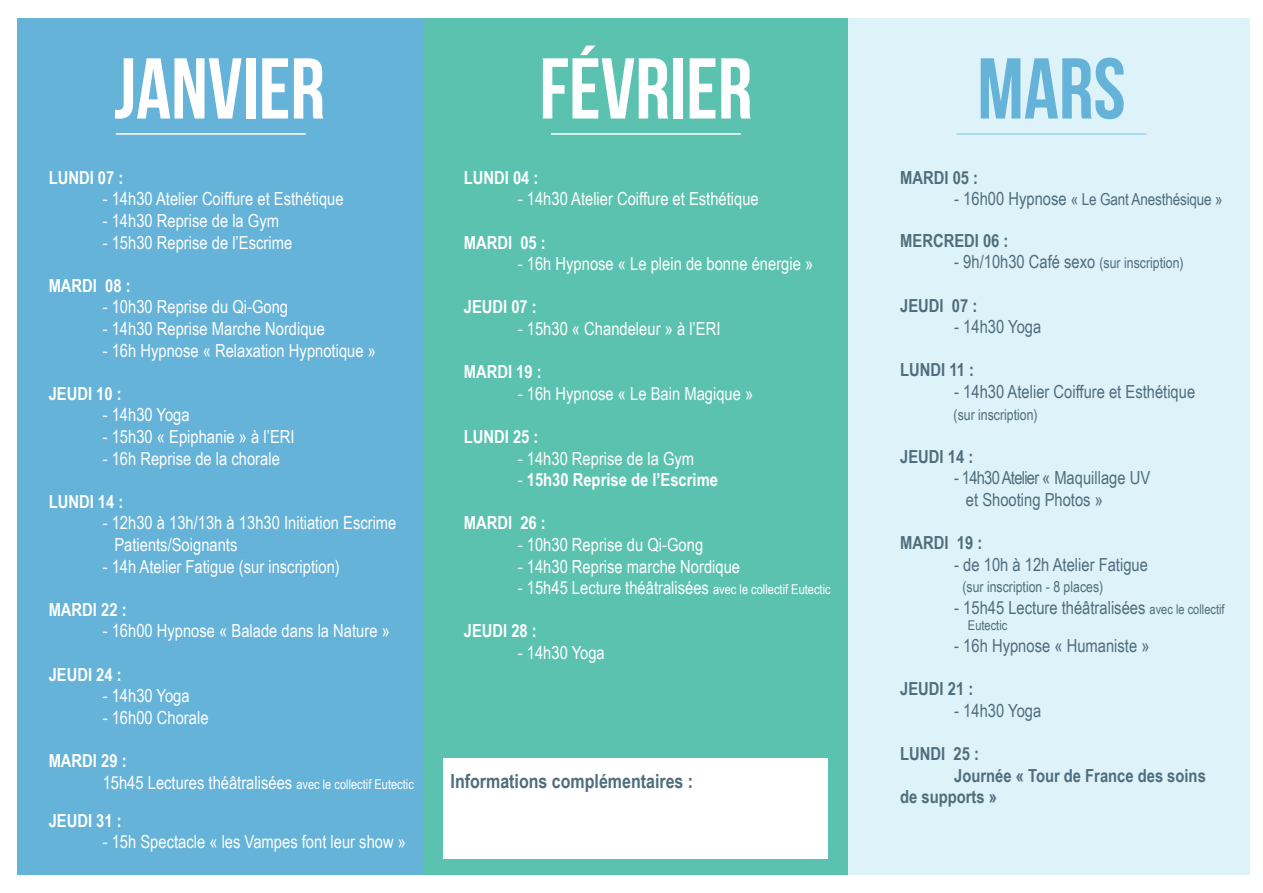
<style>
.page{position:relative;width:1263px;height:893px;background:#fff}
.page>*{position:absolute;margin:0;border:0;box-sizing:border-box;transform-origin:0 0}
.t1{font:85.95px "Bebas Neue";color:#fff}
.t2{font:85.95px "Bebas Neue";color:#65b3d8}
.t3{font:700 19.5px "Arial Narrow";color:#4e6d7d}
.t4{font:18px/21.6px "Arial Narrow";color:#fff}
.t5{font:18px "Arial Narrow";color:#4e6d7d}
.t6{font:700 18px "Arial Narrow";color:#fff}
.t7{font:700 18px/21.6px "Arial Narrow";color:#4e6d7d}
.t8{font:18px "Arial Narrow";letter-spacing:-.02em;color:#4e6d7d}
.t9{font:16.5px "Arial Narrow";letter-spacing:-.01em;color:#4e6d7d}
.t10{font:15px "Arial Narrow";color:#4e6d7d}
.t11{font:13.5px "Arial Narrow";color:#4e6d7d}
.s1{font-size:13.5px}
.s2{font-weight:400}
.s3{font-size:18px}
.s4{font-size:15px}
</style>
<div class="page">
<div style="left:17px;top:18px;width:416px;height:857px;background:#65b3d8"></div>
<div style="left:423px;top:18px;width:446px;height:857px;background:#5cc2b0"></div>
<div style="left:848px;top:18px;width:402px;height:857px;background:#def2f9"></div>
<hr style="left:116px;top:133px;width:190px;height:2px;background:#fff">
<hr style="left:551px;top:133px;width:190px;height:2px;background:#fff">
<hr style="left:956px;top:133px;width:190px;height:2px;background:#93d8ed">
<div style="left:443px;top:758px;width:385px;height:100px;background:#fff"></div>
<p class="t1" style="left:114px;top:42px;width:212px">JANVIER</p>
<p class="t6" style="left:49px;top:164px;width:76px">LUNDI 07 :</p>
<p class="t4" style="left:103px;top:188px;width:242px">- 14h30 Atelier Coiffure et Esthétique</p>
<p class="t4" style="left:103px;top:209px;width:178px">- 14h30 Reprise de la Gym</p>
<p class="t4" style="left:103px;top:231px;width:191px">- 15h30 Reprise de l’Escrime</p>
<p class="t6" style="left:49px;top:272px;width:84px">MARDI 08 :</p>
<p class="t4" style="left:103px;top:296px;width:187px">- 10h30 Reprise du Qi-Gong</p>
<p class="t4" style="left:103px;top:317px;width:224px">- 14h30 Reprise Marche Nordique</p>
<p class="t4" style="left:103px;top:339px;width:275px">- 16h Hypnose « Relaxation Hypnotique »</p>
<p class="t6" style="left:49px;top:380px;width:75px">JEUDI 10 :</p>
<p class="t4" style="left:103px;top:404px;width:89px">- 14h30 Yoga</p>
<p class="t4" style="left:103px;top:425px;width:194px">- 15h30 « Epiphanie » à l’ERI</p>
<p class="t4" style="left:103px;top:447px;width:179px">- 16h Reprise de la chorale</p>
<p class="t6" style="left:49px;top:488px;width:76px">LUNDI 14 :</p>
<p class="t4" style="left:114px;top:512px;width:284px;text-indent:-12px">- 12h30 à 13h/13h à 13h30 Initiation Escrime<br>Patients/Soignants</p>
<p class="t4" style="left:103px;top:555px;width:239px">- 14h Atelier Fatigue (sur inscription)</p>
<p class="t6" style="left:49px;top:596px;width:79px">MARDI 22 :</p>
<p class="t4" style="left:103px;top:620px;width:289px">- 16h00 Hypnose « Balade dans la Nature »</p>
<p class="t6" style="left:49px;top:661px;width:75px">JEUDI 24 :</p>
<p class="t4" style="left:103px;top:684px;width:89px">- 14h30 Yoga</p>
<p class="t4" style="left:103px;top:706px;width:107px">- 16h00 Chorale</p>
<p class="t6" style="left:49px;top:747px;width:79px">MARDI 29 :</p>
<p class="t4" style="left:103px;top:771px;width:313px">15h45 Lectures théâtralisées <span class="s1">avec le collectif Eutectic</span></p>
<p class="t6" style="left:49px;top:806px;width:75px">JEUDI 31 :</p>
<p class="t4" style="left:103px;top:830px;width:305px">- 15h Spectacle « les Vampes font leur show »</p>
<p class="t1" style="left:539px;top:42px;width:214px">FÉVRIER</p>
<p class="t6" style="left:464px;top:164px;width:76px">LUNDI 04 :</p>
<p class="t4" style="left:518px;top:188px;width:242px">- 14h30 Atelier Coiffure et Esthétique</p>
<p class="t6" style="left:464px;top:229px;width:84px">MARDI 05 :</p>
<p class="t4" style="left:518px;top:252px;width:297px">- 16h Hypnose « Le plein de bonne énergie »</p>
<p class="t6" style="left:464px;top:293px;width:75px">JEUDI 07 :</p>
<p class="t4" style="left:518px;top:317px;width:204px">- 15h30 « Chandeleur » à l’ERI</p>
<p class="t6" style="left:464px;top:358px;width:79px">MARDI 19 :</p>
<p class="t4" style="left:518px;top:382px;width:237px">- 16h Hypnose « Le Bain Magique »</p>
<p class="t6" style="left:464px;top:423px;width:76px">LUNDI 25 :</p>
<p class="t4" style="left:518px;top:447px;width:178px">- 14h30 Reprise de la Gym</p>
<p class="t6" style="left:518px;top:466px;width:202px"><span class="s2">-</span> 15h30 Reprise de l’Escrime</p>
<p class="t6" style="left:464px;top:509px;width:84px">MARDI 26 :</p>
<p class="t4" style="left:518px;top:533px;width:187px">- 10h30 Reprise du Qi-Gong</p>
<p class="t4" style="left:518px;top:555px;width:224px">- 14h30 Reprise marche Nordique</p>
<p class="t4" style="left:518px;top:576px;width:314px">- 15h45 Lecture théâtralisées <span class="s1">avec le collectif Eutectic</span></p>
<p class="t6" style="left:464px;top:617px;width:75px">JEUDI 28 :</p>
<p class="t4" style="left:518px;top:641px;width:89px">- 14h30 Yoga</p>
<p class="t3" style="left:451px;top:766px;width:244px">Informations complémentaires :</p>
<p class="t2" style="left:977px;top:42px;width:150px">MARS</p>
<p class="t7" style="left:900px;top:166px;width:79px">MARDI 05 :</p>
<p class="t9" style="left:954px;top:188px;width:270px"><span class="s3">- 16h00 Hypnose</span> « Le Gant Anesthésique »</p>
<p class="t7" style="left:900px;top:229px;width:110px">MERCREDI 06 :</p>
<p class="t5" style="left:954px;top:249px;width:231px">- 9h/10h30 Café sexo <span class="s4">(sur inscription)</span></p>
<p class="t7" style="left:900px;top:294px;width:79px">JEUDI 07 :</p>
<p class="t5" style="left:954px;top:314px;width:89px">- 14h30 Yoga</p>
<p class="t7" style="left:900px;top:358px;width:75px">LUNDI 11 :</p>
<p class="t5" style="left:954px;top:378px;width:242px">- 14h30 Atelier Coiffure et Esthétique</p>
<p class="t10" style="left:954px;top:403px;width:86px">(sur inscription)</p>
<p class="t7" style="left:900px;top:445px;width:75px">JEUDI 14 :</p>
<p class="t8" style="left:954px;top:465px;width:198px">- 14h30 Atelier « Maquillage UV</p>
<p class="t5" style="left:966px;top:486px;width:139px">et Shooting Photos »</p>
<p class="t7" style="left:900px;top:531px;width:84px">MARDI 19 :</p>
<p class="t5" style="left:954px;top:551px;width:195px">- de 10h à 12h Atelier Fatigue</p>
<p class="t10" style="left:962px;top:576px;width:142px">(sur inscription - 8 places)</p>
<p class="t5" style="left:954px;top:594px;width:272px">- 15h45 Lecture théâtralisées <span class="s1">avec le collectif</span></p>
<p class="t11" style="left:968px;top:616px;width:41px">Eutectic</p>
<p class="t5" style="left:954px;top:632px;width:197px">- 16h Hypnose « Humaniste »</p>
<p class="t7" style="left:900px;top:677px;width:75px">JEUDI 21 :</p>
<p class="t5" style="left:954px;top:697px;width:89px">- 14h30 Yoga</p>
<p class="t7" style="left:900px;top:742px;width:80px">LUNDI 25 :</p>
<p class="t7" style="left:900px;top:763px;width:307px;text-indent:54px">Journée « Tour de France des soins de supports »</p>
</div>
